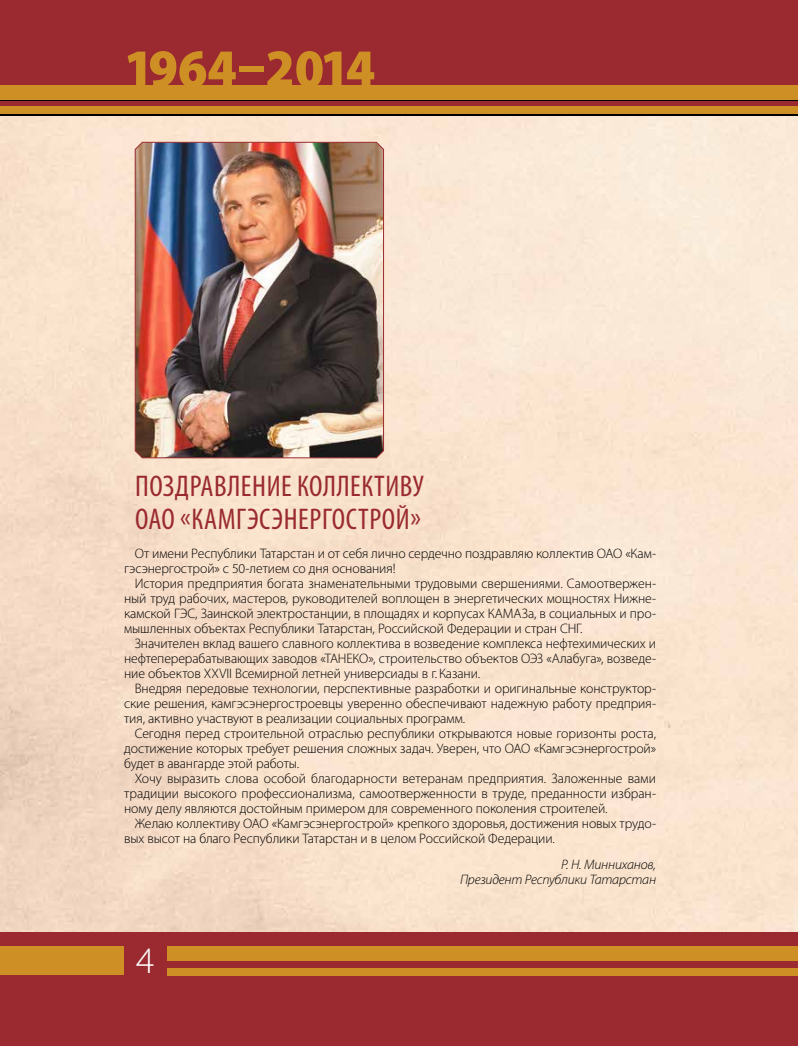
<style>
.page{position:relative;width:798px;height:1046px;background:#fff}
.page>*{position:absolute;margin:0;border:0;box-sizing:border-box;transform-origin:0 0}
.t1{font:900 semi-condensed 55px "Myriad Pro";letter-spacing:-.035em;color:#ce8f25}
.t2{font:300 37.5px "Myriad Pro";color:#fff}
.t3{font:condensed 30px/32.5px "Myriad Pro";letter-spacing:.02em;color:#9a2a2f}
.t4{font:300 13.75px/15px "Myriad Pro";letter-spacing:-.01em;color:#000;text-align:justify}
.t5{font:italic 300 13.75px/15px "Myriad Pro";letter-spacing:-.015em;color:#000;text-align:right}
</style>
<div class="page">
<img style="left:0;top:115px;width:797px;height:817px">
<div style="left:0;top:932px;width:797px;height:113px;background:#9a2a2f"></div>
<div style="left:0;top:0;width:797px;height:113px;background:#9a2a2f"></div>
<div style="left:0;top:87px;width:797px;height:14px;background:#ce8f25"></div>
<div style="left:0;top:108px;width:797px;height:7px;background:#ce8f25"></div>
<div style="left:0;top:946px;width:124px;height:28px;background:#ce8f25"></div>
<div style="left:124px;top:946px;width:673px;height:14px;background:#ce8f25"></div>
<div style="left:124px;top:967px;width:673px;height:7px;background:#ce8f25"></div>
<div style="left:0;top:85px;width:797px;height:14px;background:#ce8f25"></div>
<div style="left:0;top:106px;width:797px;height:7px;background:#ce8f25"></div>
<div style="left:124px;top:944px;width:43px;height:32px;background:#9a2a2f"></div>
<img style="left:134px;top:141px;width:250px;height:317px">
<h1 class="t1" style="left:124px;top:38px;width:252px">1964–2014</h1>
<h3 class="t3" style="left:135px;top:470px;width:290px">ПОЗДРАВЛЕНИЕ КОЛЛЕКТИВУ<br>ОАО «КАМГЭСЭНЕРГОСТРОЙ»</h3>
<p class="t4" style="left:124px;top:546px;width:533px;text-indent:11px">От имени Республики Татарстан и от себя лично сердечно поздравляю коллектив ОАО «Кам&shy;гэсэнергострой» с 50-летием со дня основания!</p>
<p class="t4" style="left:124px;top:576px;width:533px;text-indent:11px">История предприятия богата знаменательными трудовыми свершениями. Самоотвержен&shy;ный труд рабочих, мастеров, руководителей воплощен в энергетических мощностях Нижне&shy;камской ГЭС, Заинской электростанции, в площадях и корпусах КАМАЗа, в социальных и про&shy;мышленных объектах Республики Татарстан, Российской Федерации и стран СНГ.</p>
<p class="t4" style="left:124px;top:636px;width:533px;text-indent:11px">Значителен вклад вашего славного коллектива в возведение комплекса нефтехимических и нефтеперерабатывающих заводов «ТАНЕКО», строительство объектов ОЭЗ «Алабуга», возведе&shy;ние объектов XXVII Всемирной летней универсиады в г.Казани.</p>
<p class="t4" style="left:124px;top:681px;width:533px;text-indent:11px">Внедряя передовые технологии, перспективные разработки и оригинальные конструктор&shy;ские решения, камгэсэнергостроевцы уверенно обеспечивают надежную работу предприя&shy;тия, активно участвуют в реализации социальных программ.</p>
<p class="t4" style="left:124px;top:726px;width:533px;text-indent:11px">Сегодня перед строительной отраслью республики открываются новые горизонты роста, достижение которых требует решения сложных задач. Уверен, что ОАО «Камгэсэнергострой» будет в авангарде этой работы.</p>
<p class="t4" style="left:124px;top:771px;width:533px;text-indent:11px">Хочу выразить слова особой благодарности ветеранам предприятия. Заложенные вами традиции высокого профессионализма, самоотверженности в труде, преданности избран&shy;ному делу являются достойным примером для современного поколения строителей.</p>
<p class="t4" style="left:124px;top:816px;width:533px;text-indent:11px">Желаю коллективу ОАО «Камгэсэнергострой» крепкого здоровья, достижения новых трудо&shy;вых высот на благо Республики Татарстан и в целом Российской Федерации.</p>
<p class="t5" style="left:460px;top:856px;width:197px">Р. Н. Минниханов,<br>Президент Республики Татарстан</p>
<h2 class="t2" style="left:136px;top:939px;width:20px">4</h2>
</div>
